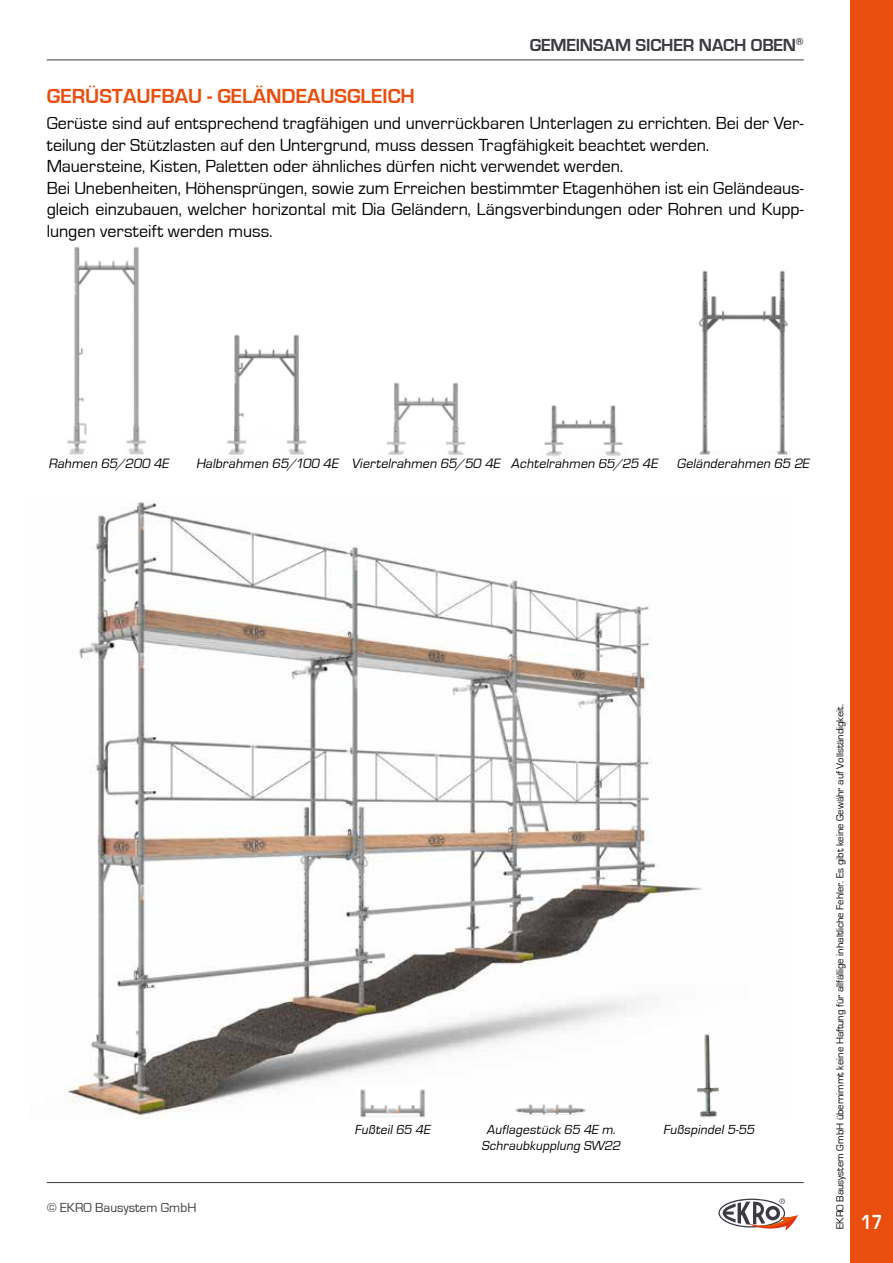
<style>
.page{position:relative;width:893px;height:1263px;background:#fff}
.page>*{position:absolute;margin:0;border:0;box-sizing:border-box;transform-origin:0 0}
.t1{font:700 21px "Eurostile";color:#e94e0f}
.t2{font:700 21px "Eurostile";color:#fff;scale:.82 1}
.t3{font:18px/21.6px "Eurostile";color:#000}
.t4{font:700 18px "Eurostile";letter-spacing:-.015em;color:#3a3a40}
.t5{font:italic 13.95px "Eurostile";color:#000}
.t6{font:italic 13.5px/16.2px "Eurostile";color:#000;text-align:center}
.t7{font:13.5px "Eurostile";color:#3a3a40}
.t8{font:10.5px "Eurostile";color:#000}
</style>
<div class="page">
<div style="left:850px;top:0;width:43px;height:1263px;background:#e94e0f"></div>
<hr style="left:47px;top:60px;width:757px;height:1px;background:#3a3a40">
<svg style="left:718px;top:1198px;width:80px;height:32px"></svg>
<hr style="left:47px;top:1182px;width:757px;height:1px;background:#3a3a40">
<img style="left:67px;top:500px;width:636px;height:619px">
<img style="left:67px;top:246px;width:79px;height:209px">
<img style="left:227px;top:334px;width:80px;height:121px">
<img style="left:386px;top:382px;width:80px;height:73px">
<img style="left:698px;top:270px;width:90px;height:185px">
<img style="left:355px;top:1086px;width:74px;height:33px">
<img style="left:512px;top:1096px;width:77px;height:23px">
<img style="left:545px;top:445px;width:76px;height:11px">
<img style="left:544px;top:405px;width:79px;height:40px">
<img style="left:672px;top:1029px;width:47px;height:90px">
<p class="t4" style="left:530px;top:35px;width:276px">GEMEINSAM SICHER NACH OBEN<sup>®</sup></p>
<p class="t1" style="left:47px;top:85px;width:370px">GERÜSTAUFBAU - GELÄNDEAUSGLEICH</p>
<p class="t3" style="left:47px;top:113px;width:758px">Gerüste sind auf entsprechend tragfähigen und unverrückbaren Unterlagen zu errichten. Bei der Ver&shy;teilung der Stützlasten auf den Untergrund, muss dessen Tragfähigkeit beachtet werden.<br>Mauersteine, Kisten, Paletten oder ähnliches dürfen nicht verwendet werden.<br>Bei Unebenheiten, Höhensprüngen, sowie zum Erreichen bestimmter Etagenhöhen ist ein Geländeaus&shy;gleich einzubauen, welcher horizontal mit Dia Geländern, Längsverbindungen oder Rohren und Kupp&shy;lungen versteift werden muss.</p>
<p class="t5" style="left:48px;top:456px;width:125px">Rahmen 65/200 4E</p>
<p class="t5" style="left:196px;top:456px;width:308px">Halbrahmen 65/100 4E Viertelrahmen 65/50 4E</p>
<p class="t5" style="left:677px;top:456px;width:136px">Geländerahmen 65 2E</p>
<p class="t5" style="left:511px;top:456px;width:151px">Achtelrahmen 65/25 4E</p>
<p class="t7" style="left:47px;top:1201px;width:151px">© EKRO Bausystem GmbH</p>
<p class="t6" style="left:355px;top:1121px;width:80px">Fußteil65 4E</p>
<p class="t6" style="left:481px;top:1121px;width:143px">Auflagestück 65 4E m.<br>Schraubkupplung SW22</p>
<p class="t6" style="left:663px;top:1121px;width:95px">Fußspindel5-55</p>
<p class="t8" style="left:834px;top:1229px;width:526px;rotate:-90deg">EKRO Bausystem GmbH übernimmt keine Haftung für allfällige inhaltliche Fehler. Es gibt keine Gewähr auf Vollständigkeit.</p>
<p class="t2" style="left:861px;top:1210px;width:28px">17</p>
</div>
